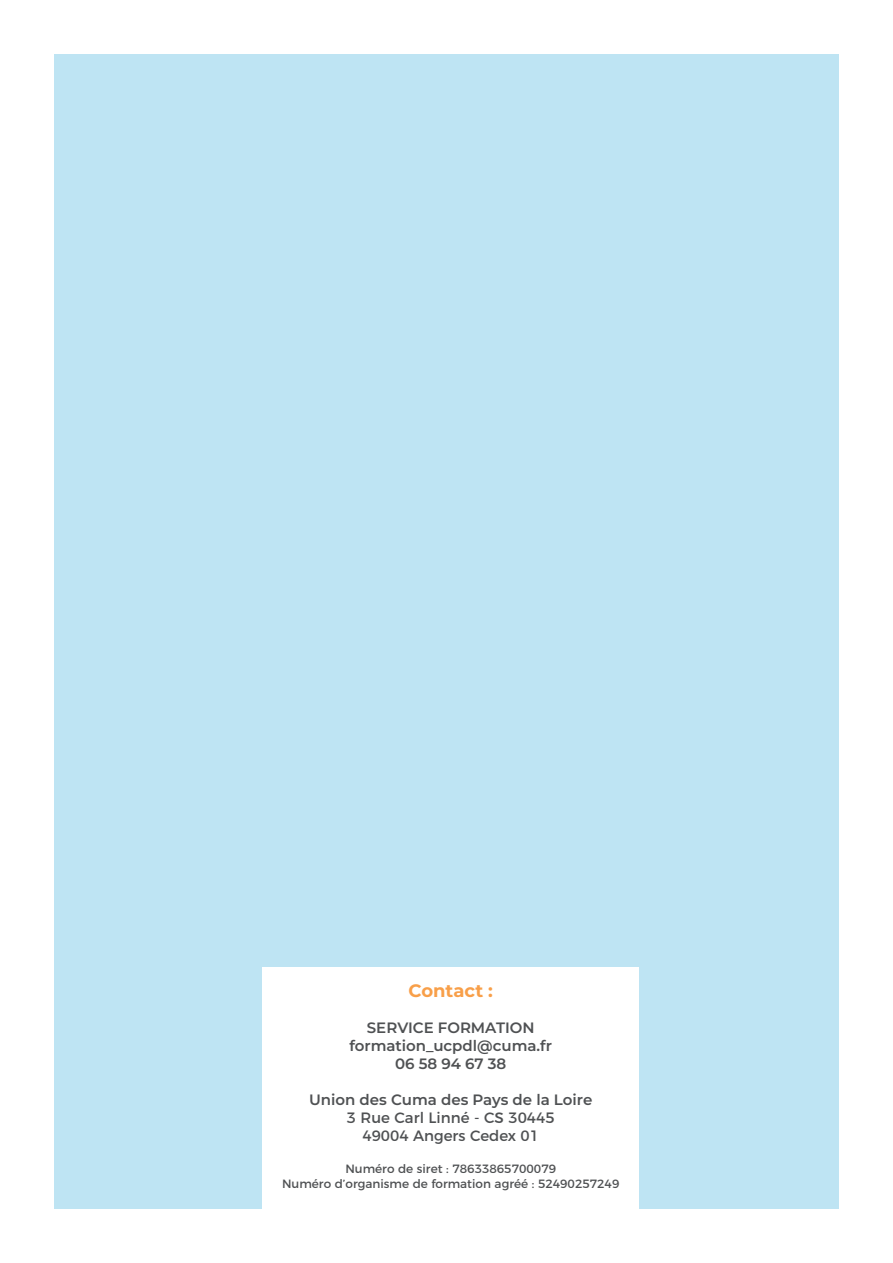
<style>
.page{position:relative;width:893px;height:1263px;background:#fff}
.page>*{position:absolute;margin:0;border:0;box-sizing:border-box;transform-origin:0 0}
.t1{font:700 18px "Montserrat";color:#f89f49}
.t2{font:600 15px "Montserrat";color:#4f5153}
.t3{font:15px "Montserrat";color:#4f5153}
.t4{font:12px "Montserrat";color:#4f5153}
</style>
<div class="page">
<div style="left:54px;top:54px;width:785px;height:1155px;background:#bee4f3"></div>
<div style="left:263px;top:967px;width:376px;height:262px;background:#fff"></div>
<p class="t1" style="left:408px;top:978px;width:86px">Contact :</p>
<p class="t2" style="left:367px;top:1017px;width:169px">SERVICE FORMATION</p>
<p class="t2" style="left:349px;top:1035px;width:204px">formation_ucpdl@cuma.fr</p>
<p class="t2" style="left:395px;top:1053px;width:113px">06 58 94 67 38</p>
<p class="t2" style="left:309px;top:1089px;width:285px">Union des Cuma des Pays de la Loire</p>
<p class="t3" style="left:347px;top:1105px;width:209px">3 Rue Carl Linné - CS 30445</p>
<p class="t3" style="left:362px;top:1123px;width:178px">49004 Angers Cedex 01</p>
<p class="t4" style="left:345px;top:1159px;width:212px">Numéro de siret : 78633865700079</p>
<p class="t4" style="left:282px;top:1174px;width:339px">Numéro d’organisme de formation agréé : 52490257249</p>
</div>
